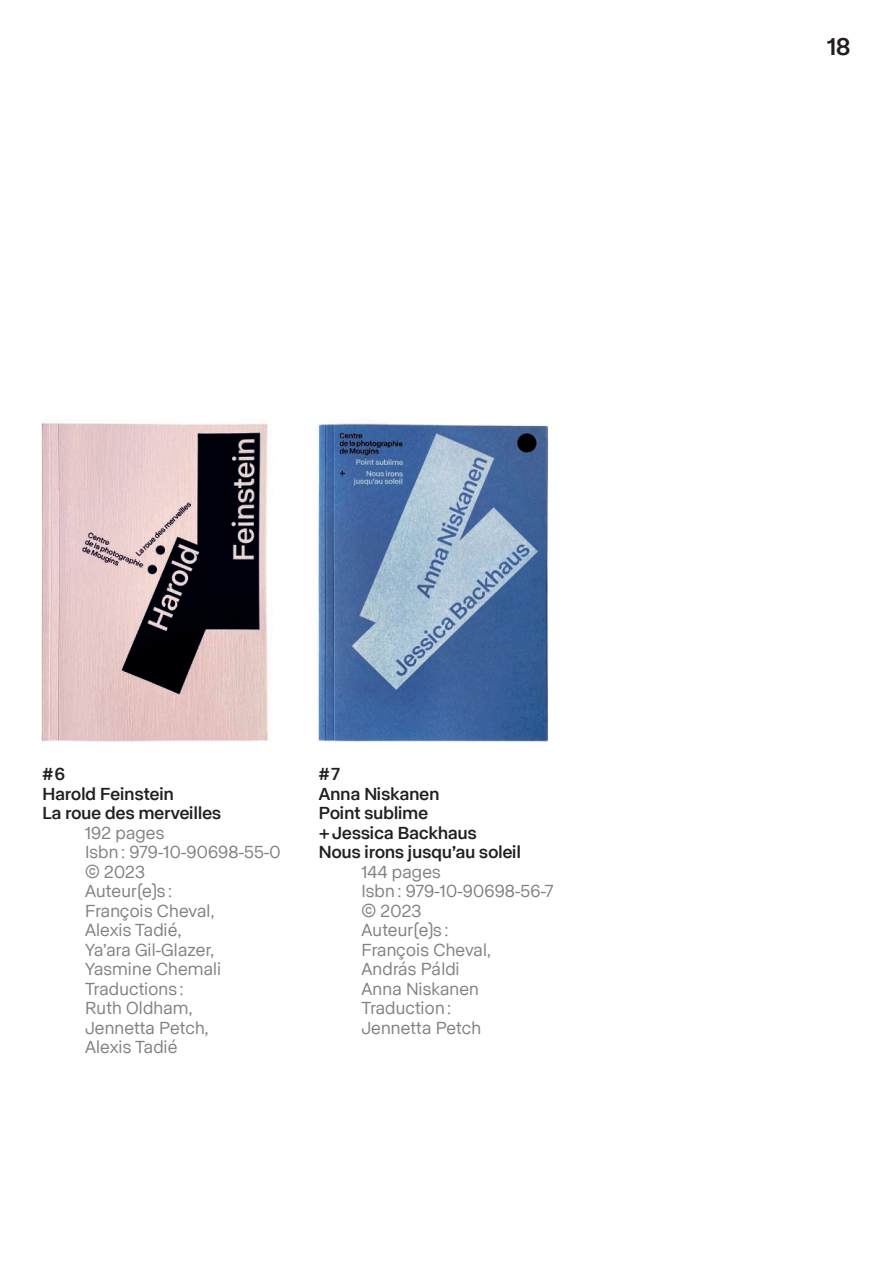
<style>
.page{position:relative;width:893px;height:1263px;background:#fff}
.page>*{position:absolute;margin:0;border:0;box-sizing:border-box;transform-origin:0 0}
.t1{font:24.6px "ABC Normal Neutral";color:#231f20}
.t2{font:17.7px/19.5px "ABC Normal";letter-spacing:.01em;color:#808285}
.t3{font:17.7px/19.5px "ABC Normal Neutral";letter-spacing:.01em;color:#231f20}
.s1{font-size:19.5px}
.s2{font-family:"ABC Normal";font-size:20.25px}
</style>
<div class="page">
<img style="left:41px;top:422px;width:227px;height:320px">
<img style="left:317px;top:423px;width:232px;height:319px">
<h1 class="t1" style="left:827px;top:33px;width:25px">18</h1>
<p class="t3" style="left:43px;top:764px;width:180px">#6<br>Harold Feinstein<br>La roue des merveilles</p>
<p class="t2" style="left:85px;top:823px;width:197px">192 pages<br>Isbn : 979-10-90698-55-0 <span class="s1">©</span> 2023<br>Auteur(e)s :<br>François Cheval,<br>Alexis Tadié,<br>Ya’ara Gil-Glazer,<br>Yasmine Chemali<br>Traductions :<br>Ruth Oldham,<br>Jennetta Petch,<br>Alexis Tadié</p>
<p class="t3" style="left:319px;top:764px;width:203px">#7<br>Anna Niskanen<br>Point sublime<br><span class="s2">+</span> Jessica Backhaus<br>Nous irons jusqu’au soleil</p>
<p class="t2" style="left:361px;top:862px;width:193px">144 pages<br>Isbn : 979-10-90698-56-7 <span class="s1">©</span> 2023<br>Auteur(e)s :<br>François Cheval,<br>András Páldi<br>Anna Niskanen<br>Traduction :<br>Jennetta Petch</p>
</div>
